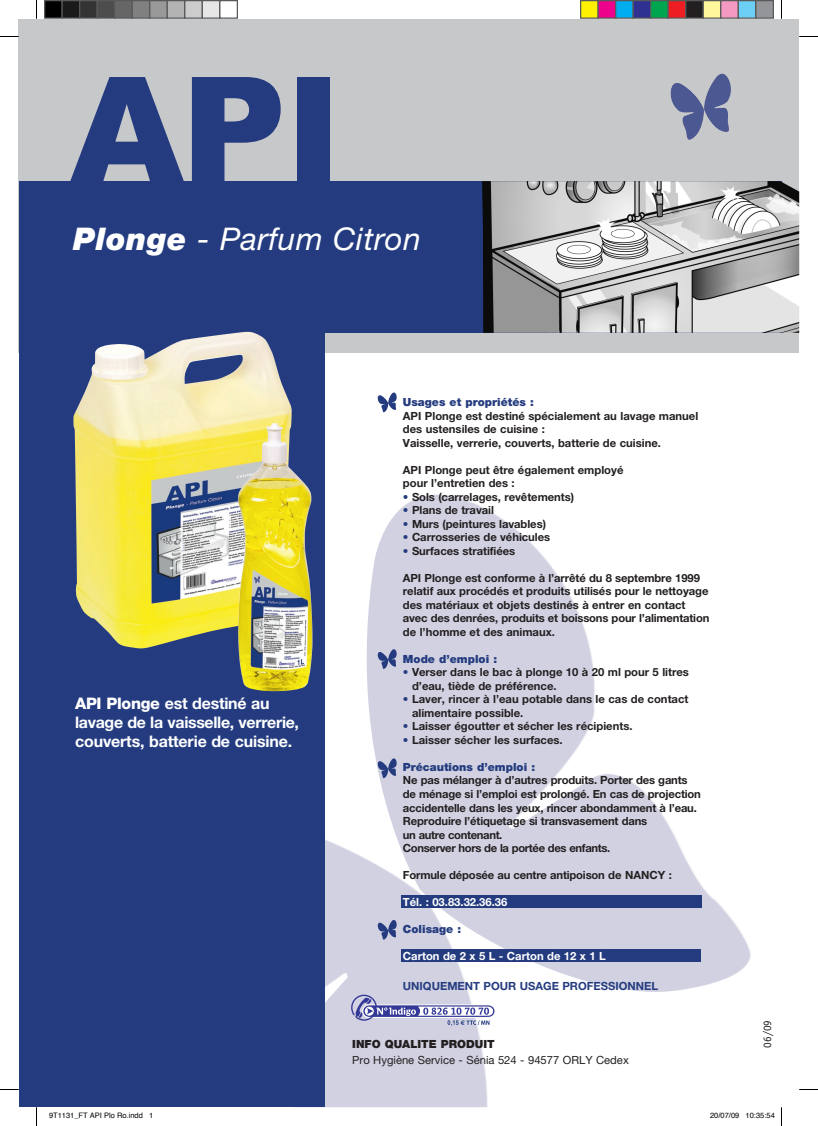
<style>
.page{position:relative;width:818px;height:1126px;background:#fff}
.page>*{position:absolute;margin:0;border:0;box-sizing:border-box;transform-origin:0 0}
.t1{font:italic 31.25px "Helvetica Neue LT Std";letter-spacing:.015em;color:#fff}
.t2{font:700 16px/19.1px "Helvetica Neue LT Std";letter-spacing:-.015em;color:#fff}
.t3{font:700 11.25px/13.5px "Helvetica Neue LT Std";letter-spacing:-.005em;color:#231f20}
.t4{font:900 11.25px "Helvetica Neue LT Std";color:#243c7f}
.t5{font:700 11.25px "Helvetica Neue LT Std";color:#fff}
.t6{font:11.25px "Helvetica Neue LT Std";color:#231f20}
.t7{font:700 11.25px "Helvetica Neue LT Std";color:#243c7f}
.t8{font:900 11.25px "Helvetica Neue LT Std";color:#231f20}
.t9{font:11.25px "Officina Sans Std";color:#231f20}
.t10{font:7.5px "Helvetica";color:#000}
.s1{font-weight:900}
.s2{font-weight:800}
.s3{color:#243c7f}
</style>
<div class="page">
<img style="left:324px;top:494px;width:427px;height:613px">
<div style="left:19px;top:19px;width:779px;height:333px;background:#c7c8ca"></div>
<div style="left:19px;top:181px;width:762px;height:152px;background:#243c7f"></div>
<div style="left:19px;top:299px;width:305px;height:808px;background:#243c7f"></div>
<img style="left:73px;top:332px;width:206px;height:316px">
<img style="left:238px;top:423px;width:74px;height:268px">
<div style="left:401px;top:895px;width:300px;height:13px;background:#243c7f"></div>
<div style="left:401px;top:949px;width:300px;height:12px;background:#243c7f"></div>
<img style="left:670px;top:74px;width:61px;height:66px">
<svg style="left:377px;top:392px;width:19px;height:20px"></svg>
<svg style="left:377px;top:647px;width:19px;height:22px"></svg>
<svg style="left:377px;top:756px;width:19px;height:22px"></svg>
<svg style="left:377px;top:917px;width:19px;height:22px"></svg>
<svg style="left:351px;top:994px;width:143px;height:31px"></svg>
<svg style="left:70px;top:77px;width:114px;height:104px"></svg>
<svg style="left:192px;top:77px;width:88px;height:104px"></svg>
<div style="left:297px;top:77px;width:33px;height:105px;background:#243c7f"></div>
<img style="left:482px;top:181px;width:316px;height:152px">
<svg style="left:0;top:36px;width:19px;height:1px"></svg>
<svg style="left:798px;top:36px;width:19px;height:1px"></svg>
<svg style="left:0;top:1089px;width:19px;height:1px"></svg>
<svg style="left:799px;top:1089px;width:18px;height:1px"></svg>
<svg style="left:36px;top:0;width:1px;height:19px"></svg>
<svg style="left:36px;top:1107px;width:1px;height:18px"></svg>
<div style="left:45px;top:1px;width:17px;height:17px;background:#000"></div>
<div style="left:44px;top:0;width:19px;height:19px;border:1px solid #595959"></div>
<div style="left:62px;top:1px;width:18px;height:17px;background:#1a1a1a"></div>
<div style="left:61px;top:0;width:19px;height:19px;border:1px solid #595959"></div>
<div style="left:80px;top:1px;width:17px;height:17px;background:#333"></div>
<div style="left:79px;top:0;width:19px;height:19px;border:1px solid #595959"></div>
<div style="left:97px;top:1px;width:18px;height:17px;background:#4d4d4d"></div>
<div style="left:96px;top:0;width:19px;height:19px;border:1px solid #595959"></div>
<div style="left:115px;top:1px;width:17px;height:17px;background:#666"></div>
<div style="left:114px;top:0;width:19px;height:19px;border:1px solid #595959"></div>
<div style="left:132px;top:1px;width:18px;height:17px;background:#808080"></div>
<div style="left:131px;top:0;width:19px;height:19px;border:1px solid #595959"></div>
<div style="left:150px;top:1px;width:17px;height:17px;background:#999"></div>
<div style="left:149px;top:0;width:19px;height:19px;border:1px solid #595959"></div>
<div style="left:167px;top:1px;width:18px;height:17px;background:#b3b3b3"></div>
<div style="left:166px;top:0;width:19px;height:19px;border:1px solid #595959"></div>
<div style="left:185px;top:1px;width:17px;height:17px;background:#ccc"></div>
<div style="left:184px;top:0;width:19px;height:19px;border:1px solid #595959"></div>
<div style="left:202px;top:1px;width:18px;height:17px;background:#e6e6e6"></div>
<div style="left:201px;top:0;width:19px;height:19px;border:1px solid #595959"></div>
<div style="left:219px;top:0;width:19px;height:19px;border:1px solid #595959"></div>
<div style="left:580px;top:1px;width:17px;height:17px;background:#fff101"></div>
<div style="left:579px;top:0;width:19px;height:19px;border:1px solid #595959"></div>
<div style="left:597px;top:1px;width:18px;height:17px;background:#ed028c"></div>
<div style="left:597px;top:0;width:19px;height:19px;border:1px solid #595959"></div>
<div style="left:615px;top:1px;width:17px;height:17px;background:#00aeef"></div>
<div style="left:614px;top:0;width:19px;height:19px;border:1px solid #595959"></div>
<div style="left:632px;top:1px;width:18px;height:17px;background:#2e3092"></div>
<div style="left:632px;top:0;width:19px;height:19px;border:1px solid #595959"></div>
<div style="left:650px;top:1px;width:17px;height:17px;background:#00a54f"></div>
<div style="left:649px;top:0;width:19px;height:19px;border:1px solid #595959"></div>
<div style="left:667px;top:1px;width:18px;height:17px;background:#ee1d23"></div>
<div style="left:667px;top:0;width:19px;height:19px;border:1px solid #595959"></div>
<div style="left:685px;top:1px;width:17px;height:17px;background:#231f20"></div>
<div style="left:684px;top:0;width:19px;height:19px;border:1px solid #595959"></div>
<div style="left:702px;top:1px;width:18px;height:17px;background:#fff79a"></div>
<div style="left:702px;top:0;width:19px;height:19px;border:1px solid #595959"></div>
<div style="left:720px;top:1px;width:17px;height:17px;background:#f499c2"></div>
<div style="left:719px;top:0;width:19px;height:19px;border:1px solid #595959"></div>
<div style="left:737px;top:1px;width:18px;height:17px;background:#6bcff6"></div>
<div style="left:737px;top:0;width:19px;height:19px;border:1px solid #595959"></div>
<div style="left:755px;top:1px;width:17px;height:17px;background:#939598"></div>
<div style="left:754px;top:0;width:19px;height:19px;border:1px solid #595959"></div>
<h1 class="t1" style="left:73px;top:220px;width:349px"><span class="s1">Plonge</span> - Parfum Citron</h1>
<h2 class="t2" style="left:75px;top:693px;width:225px"><span class="s2">API Plonge</span> est destiné au lavage de la vaisselle, verrerie, couverts, batterie de cuisine.</h2>
<p class="t4" style="left:402px;top:395px;width:132px">Usages et propriétés :</p>
<p class="t3" style="left:402px;top:408px;width:297px">API Plonge est destiné spécialement au lavage manuel des ustensiles de cuisine :<br>Vaisselle, verrerie, couverts, batterie de cuisine.</p>
<p class="t3" style="left:402px;top:462px;width:222px">API Plonge peut être également employé pour l’entretien des :</p>
<p class="t3" style="left:402px;top:489px;width:172px"><span class="s3">•</span> Sols (carrelages, revêtements)</p>
<p class="t3" style="left:402px;top:503px;width:92px"><span class="s3">•</span> Plans de travail</p>
<p class="t3" style="left:402px;top:516px;width:144px"><span class="s3">•</span> Murs (peintures lavables)</p>
<p class="t3" style="left:402px;top:530px;width:149px"><span class="s3">•</span> Carrosseries de véhicules</p>
<p class="t3" style="left:402px;top:543px;width:114px"><span class="s3">•</span> Surfaces stratifiées</p>
<p class="t3" style="left:402px;top:570px;width:308px">API Plonge est conforme à l’arrêté du 8 septembre 1999 relatif aux procédés et produits utilisés pour le nettoyage des matériaux et objets destinés à entrer en contact avec des denrées, produits et boissons pour l’alimentation de l’homme et des animaux.</p>
<p class="t4" style="left:402px;top:652px;width:96px">Mode d’emploi :</p>
<p class="t3" style="left:412px;top:665px;width:278px;text-indent:-9px"><span class="s3">•</span> Verser dans le bac à plonge 10 à 20 ml pour 5 litres d’eau, tiède de préférence.</p>
<p class="t3" style="left:412px;top:692px;width:278px;text-indent:-9px"><span class="s3">•</span> Laver, rincer à l’eau potable dans le cas de contact alimentaire possible.</p>
<p class="t3" style="left:402px;top:719px;width:231px"><span class="s3">•</span> Laisser égoutter et sécher les récipients.</p>
<p class="t3" style="left:402px;top:732px;width:161px"><span class="s3">•</span> Laisser sécher les surfaces.</p>
<p class="t4" style="left:402px;top:760px;width:134px">Précautions d’emploi :</p>
<p class="t3" style="left:402px;top:773px;width:299px">Ne pas mélanger à d’autres produits. Porter des gants de ménage si l’emploi est prolongé. En cas de projection accidentelle dans les yeux, rincer abondamment à l’eau.<br>Reproduire l’étiquetage si transvasement dans<br>un autre contenant.<br>Conserver hors de la portée des enfants.</p>
<p class="t3" style="left:402px;top:867px;width:270px">Formule déposée au centre antipoison de NANCY :</p>
<p class="t5" style="left:402px;top:895px;width:106px">Tél. : 03.83.32.36.36</p>
<p class="t4" style="left:402px;top:922px;width:60px">Colisage :</p>
<p class="t5" style="left:402px;top:949px;width:204px">Carton de 2 x 5 L - Carton de 12 x 1 L</p>
<p class="t7" style="left:402px;top:979px;width:38px">Uniquement</p>
<p class="t7" style="left:483px;top:979px;width:45px">pour usa</p>
<p class="t7" style="left:542px;top:979px;width:51px">ge professi</p>
<p class="t7" style="left:618px;top:979px;width:18px">onnel</p>
<p class="t8" style="left:352px;top:1037px;width:144px">INFO QUALITE PRODUIT</p>
<p class="t6" style="left:352px;top:1052px;width:278px">Pro Hygiène Service - Sénia 524 - 94577 ORLY Cedex</p>
<p class="t9" style="left:760px;top:1047px;width:29px;rotate:-90deg">06/09</p>
<p class="t10" style="left:49px;top:1109px;width:106px">9T1131_FT API Plo Ro.indd 1</p>
<p class="t10" style="left:709px;top:1109px;width:66px">20/07/09 10:35:54</p>
</div>
